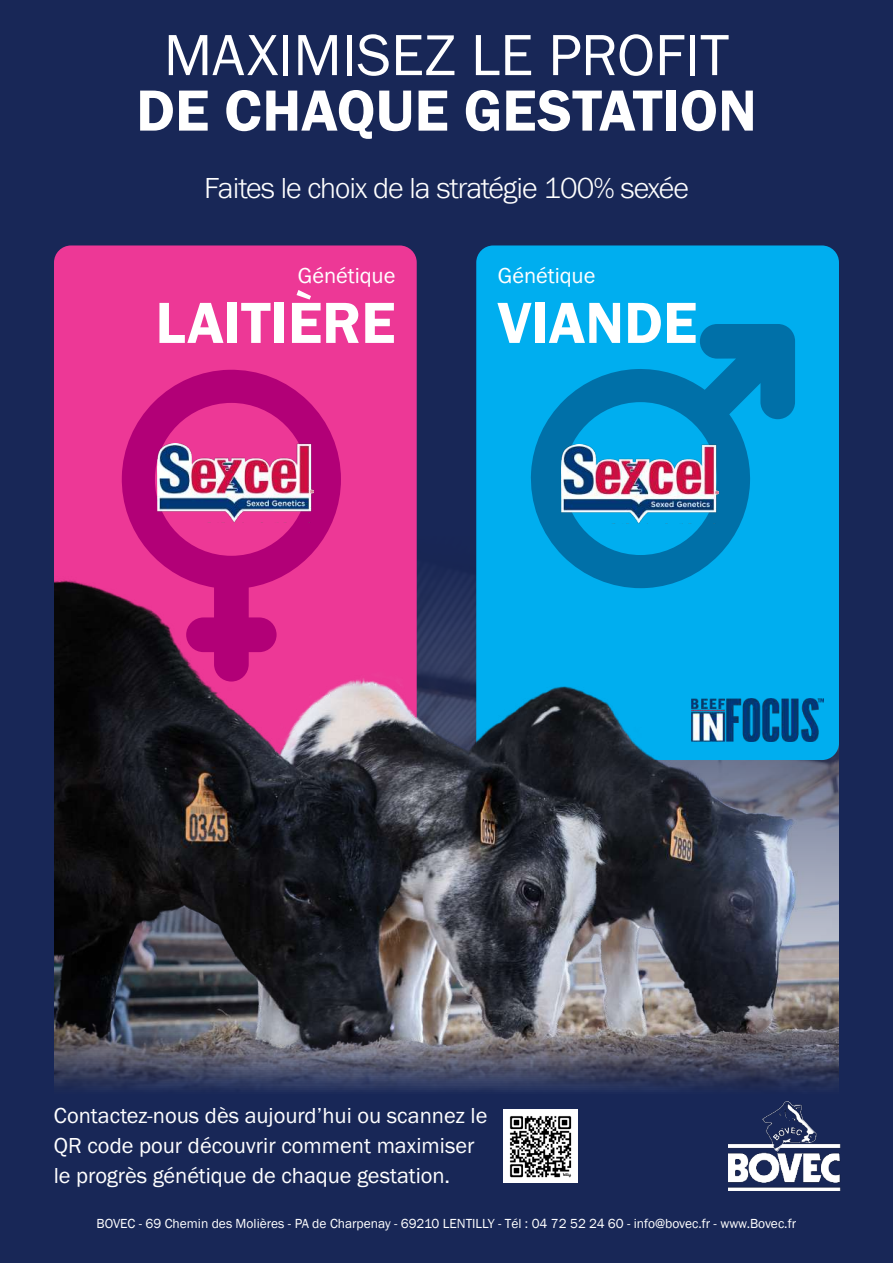
<style>
.page{position:relative;width:893px;height:1263px;background:#182757}
.page>*{position:absolute;margin:0;border:0;box-sizing:border-box;transform-origin:0 0}
.t1{font:60px "Franklin Gothic URW Dem";color:#fff}
.t2{font:60px "Franklin Gothic URW Boo";color:#fff}
.t3{font:300 30px "Franklin Gothic URW";letter-spacing:-.03em;color:#fff}
.t4{font:22.5px/30px "Franklin Gothic URW Boo";color:#fff}
.t5{font:13.5px "Franklin Gothic";color:#fff}
</style>
<div class="page">
<img style="left:54px;top:537px;width:785px;height:559px">
<img style="left:728px;top:1101px;width:113px;height:90px">
<svg style="left:54px;top:245px;width:363px;height:515px;background:#be377e"></svg>
<div style="left:476px;top:245px;width:363px;height:515px;background:#00aeef;border-radius:17px"></div>
<img style="left:504px;top:1109px;width:73px;height:74px">
<svg style="left:531px;top:324px;width:264px;height:264px"></svg>
<svg style="left:120px;top:369px;width:221px;height:312px;background:#c41e7f"></svg>
<img style="left:158px;top:444px;width:155px;height:78px">
<img style="left:562px;top:444px;width:157px;height:79px">
<img style="left:691px;top:699px;width:132px;height:43px">
<h1 class="t2" style="left:164px;top:18px;width:567px">MAXIMISEZ LE PROFIT</h1>
<h1 class="t1" style="left:136px;top:74px;width:622px">DE CHAQUE GESTATION</h1>
<h2 class="t3" style="left:204px;top:169px;width:486px">Faites le choix de la stratégie 100% sexée</h2>
<p class="t4" style="left:298px;top:260px;width:99px">Génétique</p>
<h1 class="t1" style="left:155px;top:286px;width:241px">LAITIÈRE</h1>
<p class="t4" style="left:498px;top:260px;width:99px">Génétique</p>
<h1 class="t1" style="left:498px;top:286px;width:201px">VIANDE</h1>
<p class="t4" style="left:54px;top:1100px;width:435px">Contactez-nous dès aujourd’hui ou scannez le<br>QR code pour découvrir comment maximiser le progrès génétique de chaque gestation.</p>
<p class="t5" style="left:97px;top:1215px;width:701px">BOVEC - 69 Chemin des Molières - PA de Charpenay - 69210 LENTILLY - Tél : 04 72 52 24 60 - info@bovec.fr - www.Bovec.fr</p>
</div>
